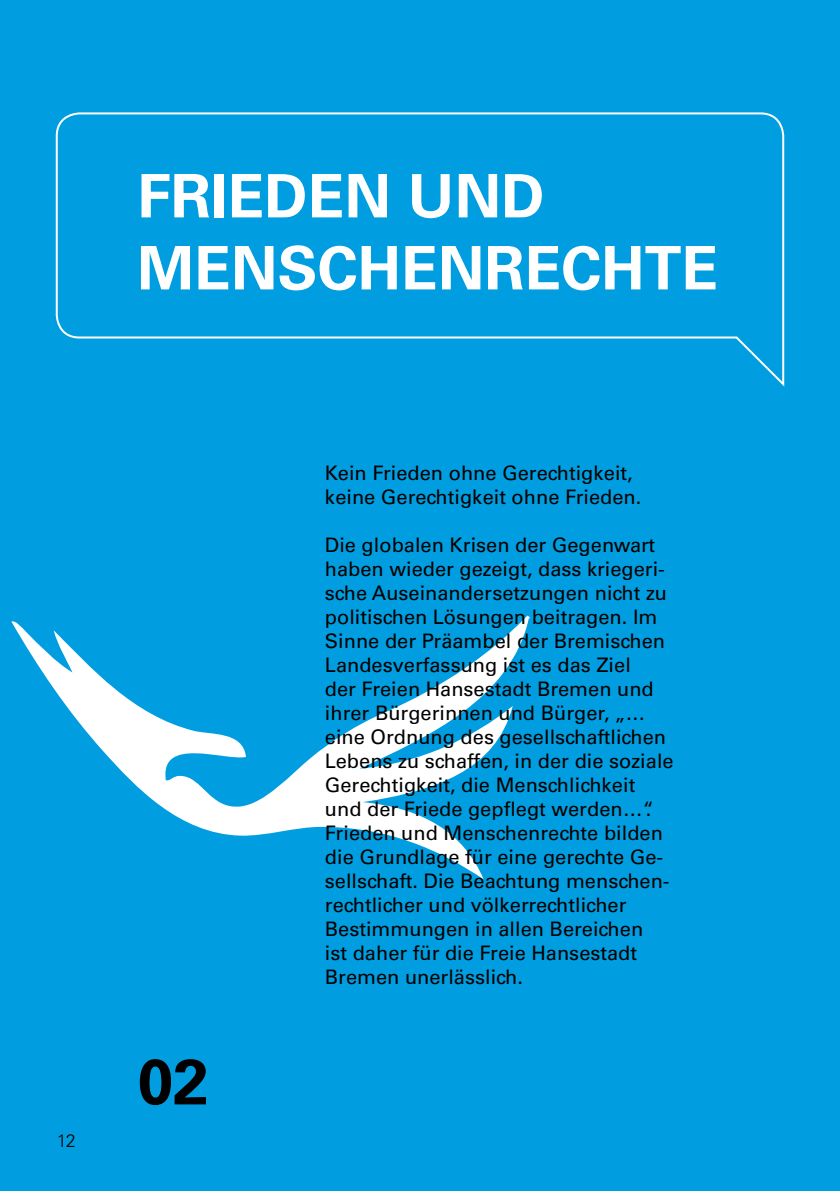
<style>
.page{position:relative;width:840px;height:1191px;background:#fff}
.page>*{position:absolute;margin:0;border:0;box-sizing:border-box;transform-origin:0 0}
.t1{font:700 64px "Univers LT Std";color:#000}
.t2{font:700 60px/72px "Univers LT Std";color:#fff}
.t3{font:20px/24px "Univers LT Std";color:#000}
.t4{font:300 18px "Univers LT Std";color:#000}
</style>
<div class="page">
<div style="left:0;top:0;width:839px;height:1191px;background:#009ee0"></div>
<svg style="left:11px;top:615px;width:518px;height:264px"></svg>
<svg style="left:55px;top:112px;width:730px;height:275px"></svg>
<h2 class="t2" style="left:137px;top:161px;width:582px">FRIEDEN UND<br>MENSCHENRECHTE</h2>
<p class="t4" style="left:57px;top:1130px;width:21px">12</p>
<h1 class="t1" style="left:137px;top:1044px;width:73px">02</h1>
<p class="t3" style="left:325px;top:461px;width:318px">Kein Frieden ohne Gerechtigkeit, keine Gerechtigkeit ohne Frieden.</p>
<p class="t3" style="left:325px;top:533px;width:350px">Die globalen Krisen der Gegenwart haben wieder gezeigt, dass kriegeri&shy;sche Auseinandersetzungen nicht zu politischen Lösungen beitragen. Im Sinne der Präambel der Bremischen Landesverfassung ist es das Ziel<br>der Freien Hansestadt Bremen und ihrer Bürgerinnen und Bürger, „… eine Ordnung des gesellschaftlichen Lebens zu schaffen, in der die soziale Gerechtigkeit, die Menschlichkeit und der Friede gepflegt werden…“.<br>Frieden und Menschenrechte bilden die Grundlage für eine gerechte Ge&shy;sellschaft. Die Beachtung menschen&shy;rechtlicher und völkerrechtlicher Bestimmungen in allen Bereichen<br>ist daher für die Freie Hansestadt Bremen unerlässlich.</p>
</div>
